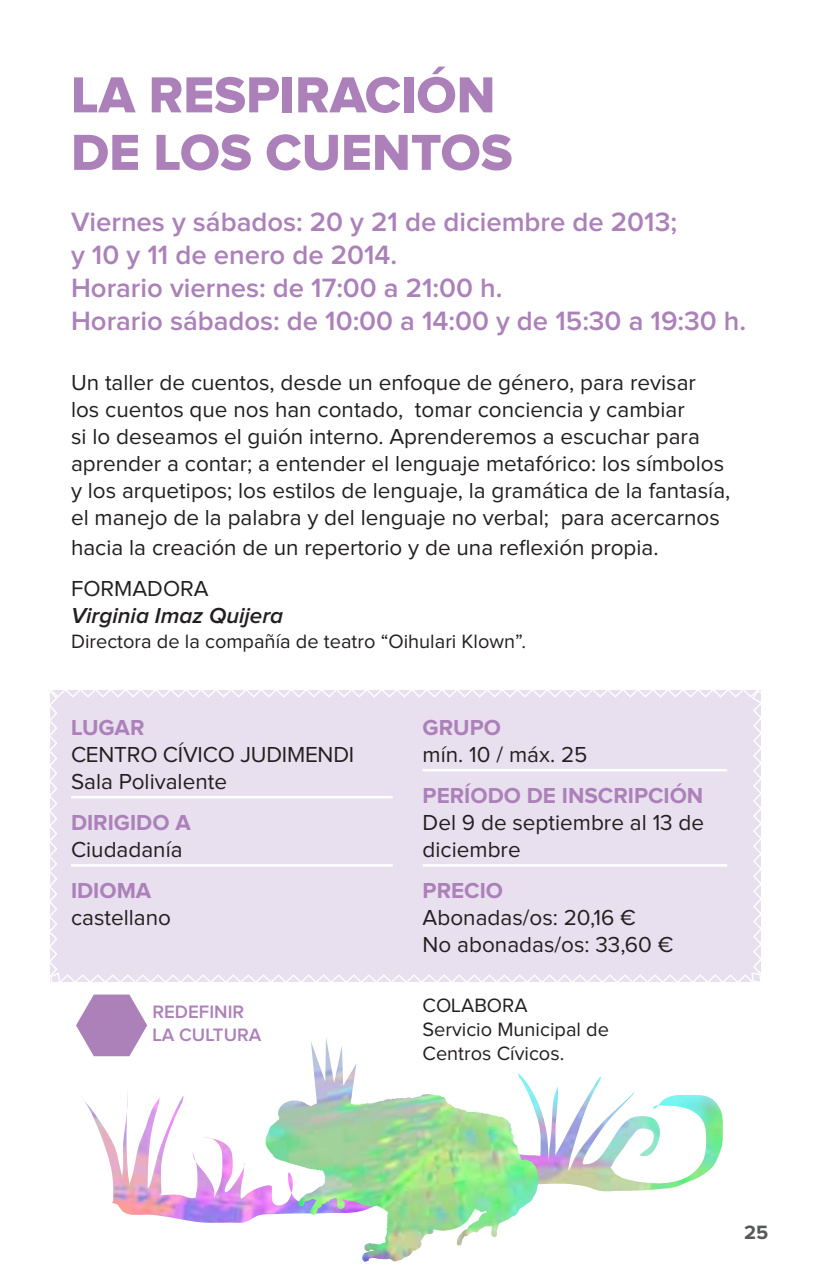
<style>
.page{position:relative;width:815px;height:1276px;background:#fff}
.page>*{position:absolute;margin:0;border:0;box-sizing:border-box;transform-origin:0 0}
.t1{font:52.5px/57.5px "Proxima Nova Extrabld";color:#ac81b9}
.t2{font:600 27.5px/33px "Proxima Nova";color:#ac81b9}
.t3{font:22.5px/27px "Proxima Nova";color:#231f20}
.t4{font:700 22.5px "Proxima Nova";color:#ac81b9}
.t5{font:italic 600 22.5px "Proxima Nova";color:#231f20}
.t6{font:20px/24px "Proxima Nova";color:#231f20}
.t7{font:700 20px "Proxima Nova";color:#58595b}
.t8{font:600 18.75px/22.2px "Proxima Nova";color:#ac81b9}
</style>
<div class="page">
<svg style="left:518px;top:1073px;width:205px;height:100px"></svg>
<img style="left:84px;top:1079px;width:622px;height:144px">
<svg style="left:50px;top:690px;width:711px;height:366px"></svg>
<hr style="left:71px;top:796px;width:322px;height:2px;background:#fff">
<hr style="left:71px;top:864px;width:322px;height:2px;background:#fff">
<hr style="left:423px;top:769px;width:304px;height:2px;background:#fff">
<hr style="left:423px;top:864px;width:304px;height:2px;background:#fff">
<img style="left:265px;top:1094px;width:162px;height:81px">
<img style="left:311px;top:1037px;width:46px;height:76px">
<h1 class="t1" style="left:71px;top:68px;width:115px">LA RESPIRACIÓN<br>DE LOS</h1>
<h1 class="t1" style="left:265px;top:126px;width:111px">CUENTOS</h1>
<p class="t2" style="left:71px;top:207px;width:677px">Viernes y sábados: 20 y 21 de diciembre de 2013;<br>y 10 y 11 de enero de 2014.<br>Horario viernes: de 17:00 a 21:00 h.<br>Horario sábados: de 10:00 a 14:00 y de 15:30 a 19:30 h.</p>
<p class="t3" style="left:71px;top:370px;width:661px">Un taller de cuentos, desde un enfoque de género, para revisar<br>los cuentos que nos han contado, tomar conciencia y cambiar<br>si lo deseamos el guión interno. Aprenderemos a escuchar para aprender a contar; a entender el lenguaje metafórico: los símbolos y los arquetipos; los estilos de lenguaje, la gramática de la fantasía, el manejo de la palabra y del lenguaje no verbal; para acercarnos</p>
<p class="t3" style="left:71px;top:528px;width:589px;line-height:41.2px">hacia la creación de un repertorio y de una reflexión propia.<br>FORMADORA</p>
<p class="t5" style="left:71px;top:605px;width:214px">Virginia Imaz Quijera</p>
<p class="t6" style="left:71px;top:630px;width:457px">Directora de la compañía de teatro “Oihulari Klown”.</p>
<p class="t4" style="left:71px;top:717px;width:16px">LUGAR</p>
<p class="t3" style="left:71px;top:742px;width:285px">CENTRO CÍVICO JUDIMENDI<br>Sala Polivalente</p>
<p class="t4" style="left:71px;top:812px;width:121px">DIRIGIDO A</p>
<p class="t3" style="left:71px;top:837px;width:113px">Ciudadanía</p>
<p class="t4" style="left:71px;top:880px;width:15px">IDIOMA</p>
<p class="t3" style="left:71px;top:905px;width:102px">castellano</p>
<p class="t8" style="left:153px;top:1001px;width:110px">Redefinir la cultura</p>
<p class="t4" style="left:423px;top:717px;width:80px">GRUPO</p>
<p class="t3" style="left:423px;top:742px;width:166px">mín. 10 / máx. 25</p>
<p class="t4" style="left:423px;top:785px;width:282px">PERÍODO DE INSCRIPCIÓN</p>
<p class="t3" style="left:423px;top:810px;width:283px">Del 9 de septiembre al 13 de diciembre</p>
<p class="t4" style="left:423px;top:880px;width:82px">PRECIO</p>
<p class="t3" style="left:423px;top:905px;width:252px">Abonadas/os: 20,16 €<br>No abonadas/os: 33,60 €</p>
<p class="t6" style="left:422px;top:994px;width:188px">COLABORA<br>Servicio Municipal de<br>Centros Cívicos.</p>
<p class="t7" style="left:744px;top:1222px;width:26px">25</p>
</div>
